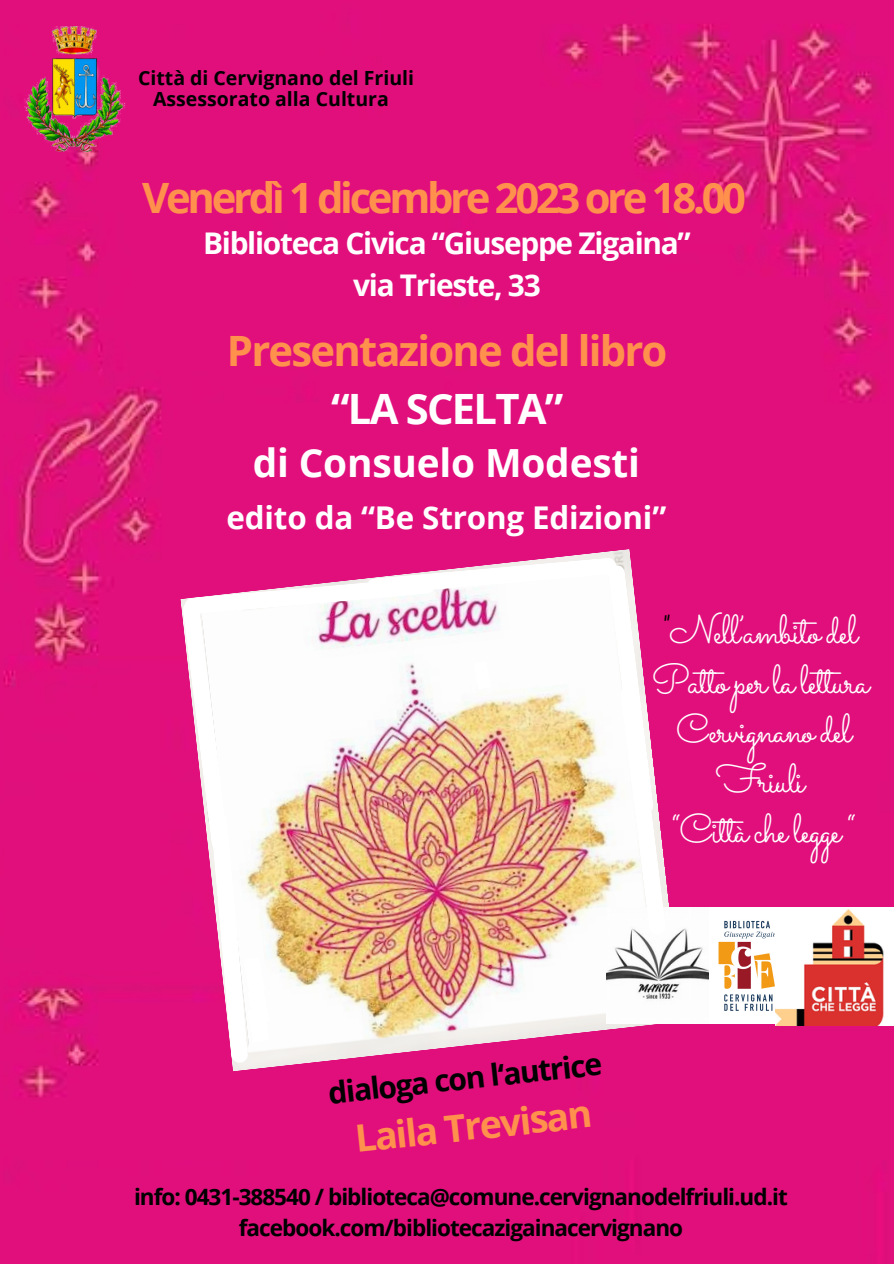
<style>
.page{position:relative;width:894px;height:1264px;background:#fff}
.page>*{position:absolute;margin:0;border:0;box-sizing:border-box;transform-origin:0 0}
.t1{font:700 41.85px "Open Sans";letter-spacing:-.08em;color:#ff914d}
.t2{font:700 41.85px "Open Sans";letter-spacing:-.045em;color:#ff914d}
.t3{font:700 41.85px "Open Sans";letter-spacing:-.045em;color:#fff}
.t4{font:40.5px/49.8px "Sacramento";letter-spacing:-.045em;color:#fff;text-align:center}
.t5{font:700 38.85px "Open Sans";letter-spacing:-.005em;color:#fff}
.t6{font:700 37.5px "Open Sans";color:#ff914d}
.t7{font:700 31.35px "Open Sans";letter-spacing:-.005em;color:#fff}
.t8{font:700 30px "Open Sans";color:#000}
.t9{font:700 29.85px "Open Sans";letter-spacing:-.045em;color:#fff}
.t10{font:700 22.5px "Open Sans";letter-spacing:-.045em;color:#000}
.t11{font:700 19.5px "Open Sans";color:#000}
.s1{color:#000}
</style>
<div class="page">
<div style="left:0;top:0;width:893px;height:1263px;background:#e10f7c"></div>
<img style="left:13px;top:27px;width:125px;height:125px">
<div style="left:180px;top:549px;width:501px;height:522px;background:#e10f7c"></div>
<img style="left:666px;top:907px;width:109px;height:116px">
<img style="left:775px;top:907px;width:118px;height:118px">
<img style="left:182px;top:557px;width:484px;height:506px">
<p class="t11" style="left:138px;top:64px;width:277px">Città di Cervignano del Friuli</p>
<p class="t11" style="left:153px;top:85px;width:237px">Assessorato alla Cultura</p>
<p class="t1" style="left:142px;top:169px;width:605px">Venerdì 1 dicembre 2023 ore 18.00</p>
<p class="t9" style="left:203px;top:222px;width:489px">Biblioteca Civica “Giuseppe Zigaina”</p>
<p class="t9" style="left:353px;top:264px;width:189px">via Trieste, 33</p>
<p class="t2" style="left:227px;top:321px;width:442px">Presentazione del libro</p>
<p class="t3" style="left:331px;top:379px;width:234px">“LA SCELTA”</p>
<p class="t5" style="left:253px;top:435px;width:388px">di Consuelo Modesti</p>
<p class="t7" style="left:226px;top:496px;width:441px">edito da “Be Strong Edizioni”</p>
<p class="t4" style="left:663px;top:603px;width:196px"><span class="s1">"</span>Nell’ambito del</p>
<p class="t4" style="left:651px;top:653px;width:219px">Pat o per la let ura</p>
<p class="t4" style="left:676px;top:703px;width:177px">Cervignano del<br>Friuli</p>
<p class="t4" style="left:671px;top:803px;width:186px">“Cit à che legge “</p>
<p class="t8" style="left:326px;top:1071px;width:276px;rotate:-6deg">dialoga con l‘autrice</p>
<p class="t6" style="left:352px;top:1112px;width:239px;rotate:-6deg">Laila Trevisan</p>
<p class="t10" style="left:134px;top:1180px;width:655px">info: 0431-388540 / biblioteca@comune.cervignanodelfriuli.ud.it</p>
<p class="t10" style="left:239px;top:1212px;width:445px">facebook.com/bibliotecazigainacervignano</p>
</div>
